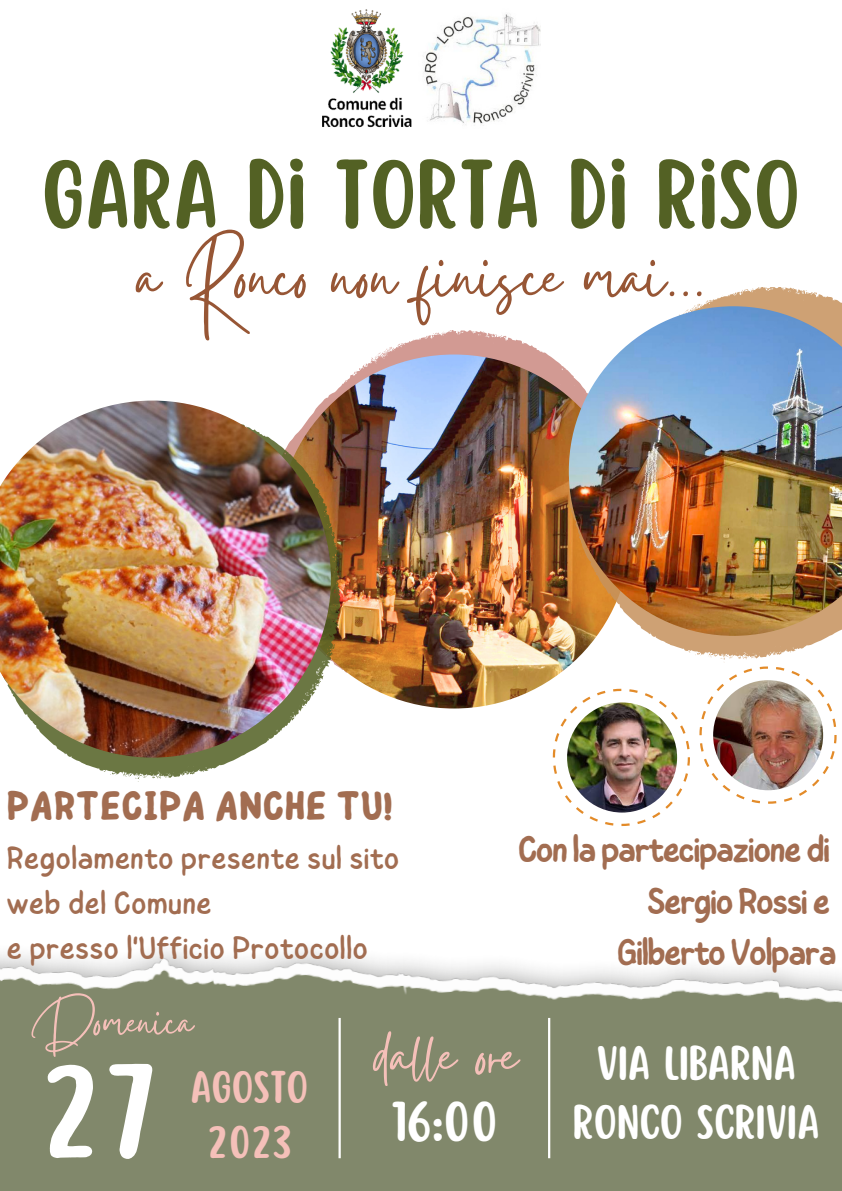
<style>
.page{position:relative;width:842px;height:1191px;background:#fff}
.page>*{position:absolute;margin:0;border:0;box-sizing:border-box;transform-origin:0 0}
.t1{font:116px "Scripter";color:#fff}
.t2{font:86px "Scripter";color:#536124}
.t3{font:84px "Gistesy";color:#975635}
.t4{font:76.2px "Gistesy";color:#f5c0b9}
.t5{font:52px "Gistesy";color:#f5c0b9}
.t6{font:48.9px "Scripter";color:#fff}
.t7{font:42.6px "Scripter";color:#fff}
.t8{font:700 41.3px "Childos Arabic";color:#a26d51}
.t9{font:40px "Scripter";color:#f5c0b9}
.t10{font:500 37.3px "Childos Arabic";letter-spacing:-.055em;color:#a26d51}
.t11{font:32.3px/45px "Childos Arabic";color:#a26d51}
</style>
<div class="page">
<svg style="left:324px;top:330px;width:250px;height:367px"></svg>
<img style="left:277px;top:354px;width:354px;height:354px;border-radius:50%">
<svg style="left:71px;top:415px;width:268px;height:365px"></svg>
<img style="left:0;top:400px;width:331px;height:357px">
<svg style="left:569px;top:287px;width:273px;height:375px"></svg>
<img style="left:569px;top:306px;width:273px;height:329px">
<img style="left:0;top:950px;width:842px;height:240px">
<hr style="left:338px;top:1017px;width:3px;height:141px;background:#fff">
<svg style="left:699px;top:666px;width:138px;height:137px"></svg>
<img style="left:713px;top:680px;width:110px;height:110px;border-radius:50%">
<svg style="left:553px;top:688px;width:137px;height:138px"></svg>
<img style="left:567px;top:702px;width:110px;height:110px;border-radius:50%">
<hr style="left:548px;top:1017px;width:2px;height:141px;background:#fff">
<img style="left:322px;top:9px;width:90px;height:119px">
<img style="left:423px;top:14px;width:117px;height:111px">
<p class="t2" style="left:41px;top:151px;width:760px">GARA DI TORTA DI RISO</p>
<p class="t3" style="left:136px;top:218px;width:572px">a Ronco non finisce mai...</p>
<p class="t8" style="left:6px;top:776px;width:388px">PARTECIPA ANCHE TU!</p>
<p class="t11" style="left:6px;top:835px;width:395px">Regolamento presente sul sito web del Comune</p>
<p class="t11" style="left:6px;top:925px;width:363px">e presso l'Ufficio Protocollo</p>
<p class="t10" style="left:518px;top:822px;width:314px">Con la partecipazione di</p>
<p class="t10" style="left:647px;top:874px;width:185px">Sergio Rossi e</p>
<p class="t10" style="left:617px;top:926px;width:221px">Gilberto Volpara</p>
<p class="t5" style="left:33px;top:985px;width:162px">Domenica</p>
<p class="t1" style="left:43px;top:1052px;width:115px">27</p>
<p class="t9" style="left:190px;top:1066px;width:119px">AGOSTO</p>
<p class="t9" style="left:208px;top:1122px;width:84px">2023</p>
<p class="t4" style="left:373px;top:1002px;width:146px">dalle ore</p>
<p class="t6" style="left:391px;top:1096px;width:110px">16:00</p>
<p class="t7" style="left:596px;top:1041px;width:201px">VIA LIBARNA</p>
<p class="t7" style="left:573px;top:1100px;width:248px">RONCO SCRIVIA</p>
</div>
